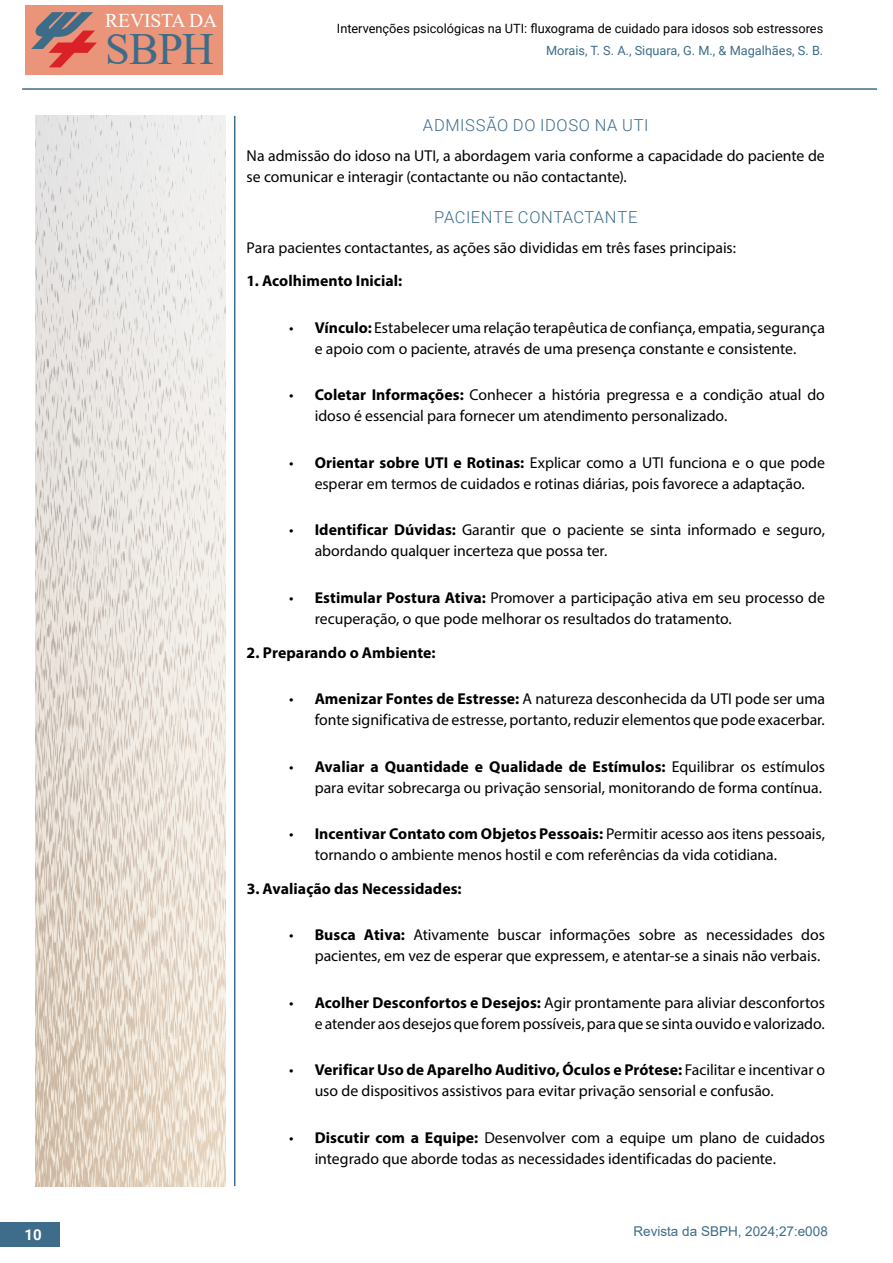
<style>
.page{position:relative;width:893px;height:1263px;background:#fff}
.page>*{position:absolute;margin:0;border:0;box-sizing:border-box;transform-origin:0 0}
.t1{font:44.55px "Times New Roman";color:#3d6c89}
.t2{font:19.5px "Times New Roman";letter-spacing:-.005em;color:#fff}
.t3{font:300 16.5px "Roboto";letter-spacing:.04em;color:#3d6d8a}
.t4{font:15.75px/21px "Myriad Pro";color:#000}
.t5{font:700 15.75px "Myriad Pro";letter-spacing:.005em;color:#000}
.t6{font:700 15px "Roboto";color:#fff}
.t7{font:13.5px "Arial";color:#3d6d8a}
.t8{font:12.75px "Roboto";color:#000}
.t9{font:12.75px "Roboto";color:#3d6d8a}
.s1{font-weight:700}
</style>
<div class="page">
<hr style="left:234px;top:116px;width:1px;height:1070px;background:#3c6d8a">
<div style="left:26px;top:6px;width:197px;height:69px;background:#ea947a"></div>
<svg style="left:31px;top:12px;width:66px;height:55px"></svg>
<div style="left:0;top:1222px;width:59px;height:25px;background:#3d6d8a"></div>
<hr style="left:22px;top:88px;width:855px;height:2px;background:#3c6d8a">
<img style="left:35px;top:116px;width:191px;height:1070px">
<p class="t2" style="left:105px;top:6px;width:114px">REVISTA DA</p>
<h1 class="t1" style="left:105px;top:18px;width:110px">SBPH</h1>
<p class="t8" style="left:337px;top:19px;width:488px">Intervenções psicológicas na UTI: fluxograma de cuidado para idosos sob estressores</p>
<p class="t9" style="left:546px;top:41px;width:279px">Morais, T. S. A., Siquara, G. M., &amp; Magalhães, S. B.</p>
<p class="t3" style="left:423px;top:114px;width:227px">ADMISSÃO DO IDOSO NA UTI</p>
<p class="t4" style="left:247px;top:145px;width:580px">Na admissão do idoso na UTI, a abordagem varia conforme a capacidade do paciente de se comunicar e interagir (contactante ou não contactante).</p>
<p class="t3" style="left:434px;top:206px;width:205px">PACIENTE CONTACTANTE</p>
<p class="t4" style="left:247px;top:236px;width:491px">Para pacientes contactantes, as ações são divididas em três fases principais:</p>
<p class="t5" style="left:247px;top:271px;width:157px">1. Acolhimento Inicial:</p>
<p class="t4" style="left:289px;top:317px;width:537px;text-align:center">• <span class="s1">Vínculo:</span> Estabelecer uma relação terapêutica de confiança, empatia, segurança e apoio com o paciente, através de uma presença constante e consistente.</p>
<p class="t4" style="left:315px;top:384px;width:512px;text-indent:-26px">• <span class="s1">Coletar Informações:</span> Conhecer a história pregressa e a condição atual do idoso é essencial para fornecer um atendimento personalizado.</p>
<p class="t4" style="left:289px;top:452px;width:537px;text-align:center">• <span class="s1">Orientar sobre UTI e Rotinas:</span> Explicar como a UTI funciona e o que pode esperar em termos de cuidados e rotinas diárias, pois favorece a adaptação.</p>
<p class="t4" style="left:315px;top:519px;width:512px;text-indent:-26px">• <span class="s1">Identificar Dúvidas:</span> Garantir que o paciente se sinta informado e seguro, abordando qualquer incerteza que possa ter.</p>
<p class="t4" style="left:315px;top:587px;width:512px;text-indent:-26px">• <span class="s1">Estimular Postura Ativa:</span> Promover a participação ativa em seu processo de recuperação, o que pode melhorar os resultados do tratamento.</p>
<p class="t5" style="left:247px;top:642px;width:190px">2. Preparando o Ambiente:</p>
<p class="t4" style="left:289px;top:688px;width:537px;text-align:right">• <span class="s1">Amenizar Fontes de Estresse:</span> A natureza desconhecida da UTI pode ser uma fonte significativa de estresse, portanto, reduzir elementos que pode exacerbar.</p>
<p class="t4" style="left:289px;top:756px;width:537px;text-align:right">• <span class="s1">Avaliar a Quantidade e Qualidade de Estímulos:</span> Equilibrar os estímulos para evitar sobrecarga ou privação sensorial, monitorando de forma contínua.</p>
<p class="t4" style="left:315px;top:823px;width:512px;text-indent:-26px">• <span class="s1">Incentivar Contato com Objetos Pessoais:</span> Permitir acesso aos itens pessoais, tornando o ambiente menos hostil e com referências da vida cotidiana.</p>
<p class="t5" style="left:247px;top:878px;width:217px">3. Avaliação das Necessidades:</p>
<p class="t4" style="left:289px;top:924px;width:537px;text-align:right">• <span class="s1">Busca Ativa:</span> Ativamente buscar informações sobre as necessidades dos pacientes, em vez de esperar que expressem, e atentar-se a sinais não verbais.</p>
<p class="t4" style="left:289px;top:992px;width:537px;text-align:right">• <span class="s1">Acolher Desconfortos e Desejos:</span> Agir prontamente para aliviar desconfortos e atender aos desejos que forem possíveis, para que se sinta ouvido e valorizado.</p>
<p class="t4" style="left:315px;top:1059px;width:512px;text-indent:-26px">• <span class="s1">Verificar Uso de Aparelho Auditivo, Óculos e Prótese:</span> Facilitar e incentivar o uso de dispositivos assistivos para evitar privação sensorial e confusão.</p>
<p class="t4" style="left:315px;top:1127px;width:512px;text-indent:-26px">• <span class="s1">Discutir com a Equipe:</span> Desenvolver com a equipe um plano de cuidados integrado que aborde todas as necessidades identificadas do paciente.</p>
<p class="t6" style="left:25px;top:1224px;width:19px">10</p>
<p class="t7" style="left:633px;top:1222px;width:196px">Revista da SBPH, 2024;27:e008</p>
</div>
